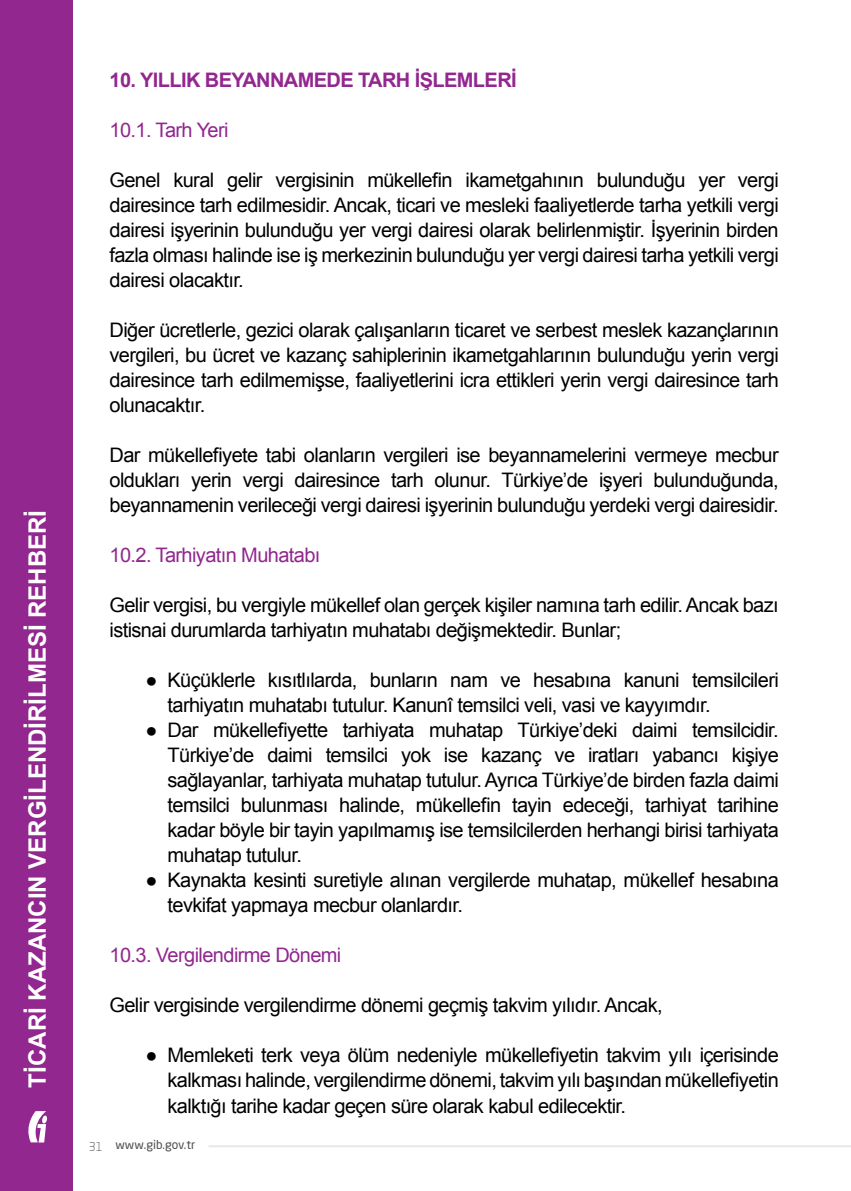
<style>
.page{position:relative;width:851px;height:1191px;background:#fff}
.page>*{position:absolute;margin:0;border:0;box-sizing:border-box;transform-origin:0 0}
.t1{font:700 24px "Arial";color:#fff}
.maddeler{font:20px/25px "Arial";letter-spacing:-.03em;color:#000;text-align:justify}
.t2{font:20px "Arial";letter-spacing:-.03em;color:#92278f}
.t3{font:700 20px "Arial";letter-spacing:-.03em;color:#92278f}
.t4{font:12px "Neo Sans Pro";color:#4d4d4f}
.t5{font:300 12px "Neo Sans Pro";color:#4d4d4f}
</style>
<div class="page">
<hr style="left:208px;top:1145px;width:642px;height:2px;background:#e6e7e8">
<div style="left:0;top:0;width:72px;height:1191px;background:#92278f"></div>
<svg style="left:28px;top:1111px;width:19px;height:31px"></svg>
<p class="t1" style="left:21px;top:1087px;width:579px;rotate:-90deg">TİCARİ KAZANCIN VERGİLENDİRİLMESİ REHBERİ</p>
<p class="t3" style="left:109px;top:66px;width:408px">10. YILLIK BEYANNAMEDE TARH İŞLEMLERİ</p>
<p class="t2" style="left:109px;top:116px;width:121px">10.1. Tarh Yeri</p>
<p class="maddeler" style="left:109px;top:167px;width:670px">Genel kural gelir vergisinin mükellefin ikametgahının bulunduğu yer vergi dairesince tarh edilmesidir. Ancak, ticari ve mesleki faaliyetlerde tarha yetkili vergi dairesi işyerinin bulunduğu yer vergi dairesi olarak belirlenmiştir. İşyerinin birden fazla olması halinde ise iş merkezinin bulunduğu yer vergi dairesi tarha yetkili vergi dairesi olacaktır.</p>
<p class="maddeler" style="left:109px;top:317px;width:670px">Diğer ücretlerle, gezici olarak çalışanların ticaret ve serbest meslek kazançlarının vergileri, bu ücret ve kazanç sahiplerinin ikametgahlarının bulunduğu yerin vergi dairesince tarh edilmemişse, faaliyetlerini icra ettikleri yerin vergi dairesince tarh olunacaktır.</p>
<p class="maddeler" style="left:109px;top:442px;width:670px">Dar mükellefiyete tabi olanların vergileri ise beyannamelerini vermeye mecbur oldukları yerin vergi dairesince tarh olunur. Türkiye’de işyeri bulunduğunda, beyannamenin verileceği vergi dairesi işyerinin bulunduğu yerdeki vergi dairesidir.</p>
<p class="t2" style="left:109px;top:541px;width:212px">10.2. Tarhiyatın Muhatabı</p>
<p class="maddeler" style="left:109px;top:592px;width:670px">Gelir vergisi, bu vergiyle mükellef olan gerçek kişiler namına tarh edilir. Ancak bazı istisnai durumlarda tarhiyatın muhatabı değişmektedir. Bunlar;</p>
<p class="maddeler" style="left:167px;top:667px;width:612px;text-indent:-22px">● Küçüklerle kısıtlılarda, bunların nam ve hesabına kanuni temsilcileri tarhiyatın muhatabı tutulur. Kanunî temsilci veli, vasi ve kayyımdır.</p>
<p class="maddeler" style="left:167px;top:717px;width:612px;text-indent:-22px">● Dar mükellefiyette tarhiyata muhatap Türkiye’deki daimi temsilcidir.<br>Türkiye’de daimi temsilci yok ise kazanç ve iratları yabancı kişiye sağlayanlar, tarhiyata muhatap tutulur. Ayrıca Türkiye’de birden fazla daimi temsilci bulunması halinde, mükellefin tayin edeceği, tarhiyat tarihine kadar böyle bir tayin yapılmamış ise temsilcilerden herhangi birisi tarhiyata muhatap tutulur.</p>
<p class="maddeler" style="left:167px;top:867px;width:612px;text-indent:-22px">● Kaynakta kesinti suretiyle alınan vergilerde muhatap, mükellef hesabına tevkifat yapmaya mecbur olanlardır.</p>
<p class="t2" style="left:109px;top:941px;width:233px">10.3. Vergilendirme Dönemi</p>
<p class="maddeler" style="left:109px;top:992px;width:554px">Gelir vergisinde vergilendirme dönemi geçmiş takvim yılıdır. Ancak,</p>
<p class="maddeler" style="left:167px;top:1042px;width:612px;text-indent:-22px">● Memleketi terk veya ölüm nedeniyle mükellefiyetin takvim yılı içerisinde kalkması halinde, vergilendirme dönemi, takvim yılı başından mükellefiyetin kalktığı tarihe kadar geçen süre olarak kabul edilecektir.</p>
<p class="t5" style="left:89px;top:1139px;width:15px">31</p>
<p class="t4" style="left:115px;top:1137px;width:81px">www.gib.gov.tr</p>
</div>
